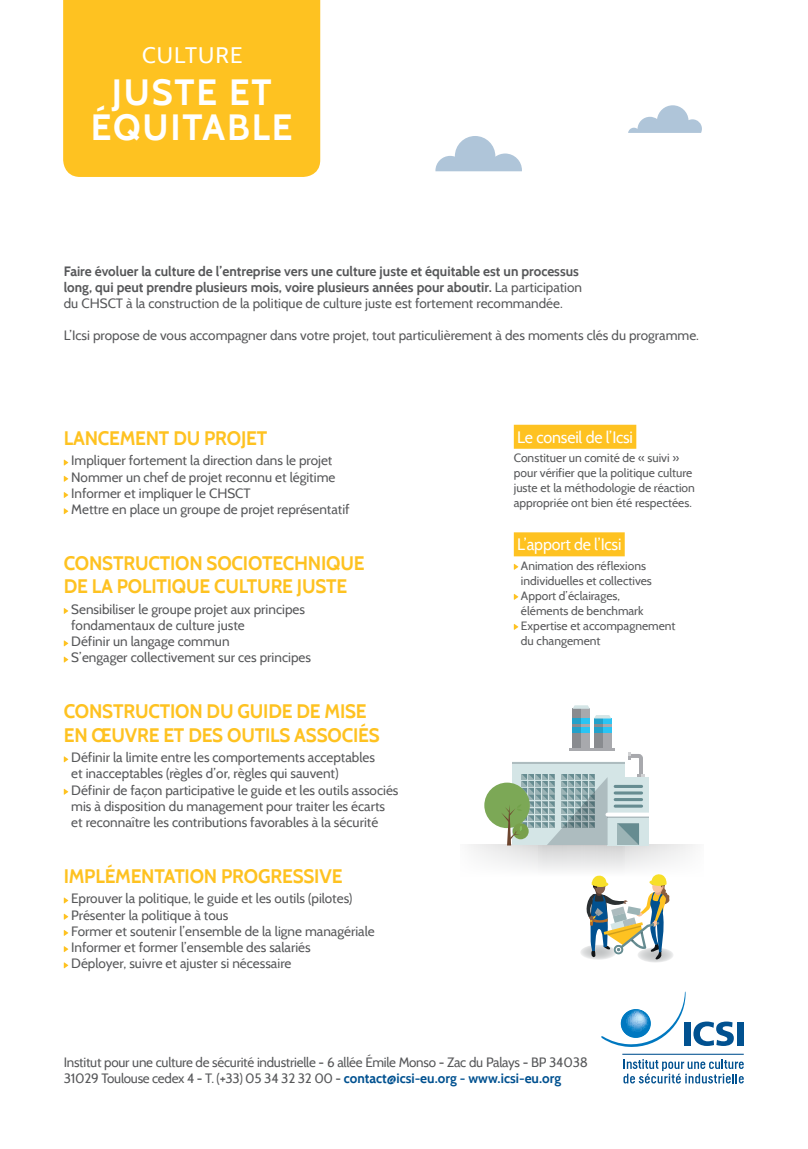
<style>
.page{position:relative;width:808px;height:1149px;background:#fff}
.page>*{position:absolute;margin:0;border:0;box-sizing:border-box;transform-origin:0 0}
.t1{font:700 36.3px/35.4px "Cabin";letter-spacing:.05em;color:#fff;text-align:center}
.t2{font:22.35px "Cabin";letter-spacing:.05em;color:#fff}
.t3{font:700 19.5px/23.4px "Cabin";letter-spacing:-.01em;color:#fec221}
.t4{font:16.5px "Cabin";letter-spacing:-.01em;color:#fff}
.t5{font:13.5px/16.2px "Cabin";color:#57585a}
.t6{font:700 13.5px/16.2px "Cabin";color:#57585a}
.t7{font:13.5px/16.2px "Cabin";letter-spacing:-.02em;color:#57585a}
.t8{font:12px/15px "Cabin";color:#57585a}
.s1{font-weight:400}
.s2{font-weight:700;color:#015190}
</style>
<div class="page">
<div style="left:63px;top:0;width:257px;height:177px;background:#fec221"></div>
<div style="left:684px;top:1021px;width:6px;height:24px;background:#015190"></div>
<svg style="left:693px;top:1021px;width:41px;height:24px"></svg>
<div style="left:737px;top:1021px;width:7px;height:24px;background:#015190"></div>
<svg style="left:623px;top:1059px;width:121px;height:24px"></svg>
<hr style="left:622px;top:1053px;width:122px;height:1px;background:#015190">
<svg style="left:601px;top:992px;width:84px;height:55px"></svg>
<svg style="left:435px;top:136px;width:87px;height:35px"></svg>
<svg style="left:628px;top:105px;width:74px;height:28px"></svg>
<svg style="left:64px;top:459px;width:4px;height:6px"></svg>
<svg style="left:64px;top:475px;width:4px;height:6px"></svg>
<svg style="left:64px;top:492px;width:4px;height:6px"></svg>
<svg style="left:64px;top:508px;width:4px;height:6px"></svg>
<svg style="left:64px;top:608px;width:4px;height:5px"></svg>
<svg style="left:64px;top:640px;width:4px;height:6px"></svg>
<svg style="left:64px;top:656px;width:4px;height:6px"></svg>
<svg style="left:64px;top:756px;width:4px;height:6px"></svg>
<svg style="left:64px;top:788px;width:4px;height:6px"></svg>
<svg style="left:64px;top:897px;width:4px;height:6px"></svg>
<svg style="left:64px;top:913px;width:4px;height:6px"></svg>
<svg style="left:64px;top:930px;width:4px;height:5px"></svg>
<svg style="left:64px;top:946px;width:4px;height:5px"></svg>
<svg style="left:64px;top:962px;width:4px;height:6px"></svg>
<div style="left:514px;top:424px;width:122px;height:24px;background:#fec221"></div>
<div style="left:514px;top:532px;width:111px;height:24px;background:#fec221"></div>
<svg style="left:514px;top:564px;width:4px;height:5px"></svg>
<svg style="left:514px;top:594px;width:4px;height:5px"></svg>
<svg style="left:514px;top:624px;width:4px;height:5px"></svg>
<svg style="left:580px;top:944px;width:36px;height:15px"></svg>
<svg style="left:637px;top:947px;width:36px;height:15px"></svg>
<div style="left:438px;top:844px;width:217px;height:31px;background:#f9f9f9"></div>
<svg style="left:501px;top:844px;width:194px;height:24px"></svg>
<div style="left:512px;top:761px;width:113px;height:83px;background:#d4e5e6"></div>
<svg style="left:628px;top:752px;width:17px;height:24px"></svg>
<hr style="left:512px;top:761px;width:113px;height:2px;background:#d1d2d4">
<div style="left:607px;top:776px;width:42px;height:68px;background:#d4e5e6"></div>
<hr style="left:615px;top:784px;width:26px;height:3px;background:#668c91">
<hr style="left:615px;top:791px;width:26px;height:3px;background:#668c91">
<hr style="left:615px;top:797px;width:26px;height:3px;background:#668c91">
<hr style="left:615px;top:804px;width:26px;height:3px;background:#668c91">
<svg style="left:618px;top:823px;width:21px;height:21px"></svg>
<hr style="left:607px;top:816px;width:42px;height:2px;background:#d1d2d4">
<svg style="left:605px;top:812px;width:46px;height:4px"></svg>
<svg style="left:603px;top:723px;width:8px;height:24px"></svg>
<div style="left:572px;top:708px;width:18px;height:42px;background:#a8a9ad"></div>
<div style="left:594px;top:718px;width:17px;height:5px;background:#2bc4f3"></div>
<div style="left:594px;top:726px;width:17px;height:5px;background:#2bc4f3"></div>
<div style="left:572px;top:718px;width:18px;height:5px;background:#2bc4f3"></div>
<div style="left:572px;top:726px;width:18px;height:5px;background:#2bc4f3"></div>
<svg style="left:594px;top:718px;width:9px;height:29px"></svg>
<svg style="left:572px;top:708px;width:9px;height:39px"></svg>
<hr style="left:569px;top:747px;width:45px;height:3px;background:#a8a9ad">
<svg style="left:573px;top:705px;width:16px;height:3px"></svg>
<svg style="left:594px;top:715px;width:17px;height:3px"></svg>
<div style="left:484px;top:782px;width:46px;height:45px;background:#7ca856;border-radius:50%"></div>
<svg style="left:501px;top:774px;width:106px;height:71px"></svg>
<img style="left:585px;top:874px;width:85px;height:85px">
<h2 class="t2" style="left:142px;top:42px;width:102px">CULTURE</h2>
<h1 class="t1" style="left:91px;top:74px;width:203px">JUSTE ET<br>ÉQUITABLE</h1>
<p class="t6" style="left:64px;top:263px;width:520px">Faire évoluer la culture de l’entreprise vers une culture juste et équitable est un processus long, qui peut prendre plusieurs mois, voire plusieurs années pour aboutir. <span class="s1">La participation du CHSCT à la construction de la politique de culture juste est fortement recommandée.</span></p>
<p class="t5" style="left:64px;top:327px;width:637px">L’Icsi propose de vous accompagner dans votre projet, tout particulièrement à des moments clés du programme.</p>
<h3 class="t3" style="left:64px;top:426px;width:205px">LANCEMENT DU PROJET</h3>
<p class="t5" style="left:71px;top:452px;width:280px">Impliquer fortement la direction dans le projet Nommer un chef de projet reconnu et légitime Informer et impliquer le CHSCT<br>Mettre en place un groupe de projet représentatif</p>
<h3 class="t3" style="left:64px;top:551px;width:302px">CONSTRUCTION SOCIOTECHNIQUE<br>DE LA POLITIQUE CULTURE JUSTE</h3>
<p class="t5" style="left:71px;top:600px;width:241px">Sensibiliser le groupe projet aux principes fondamentaux de culture juste<br>Définir un langage commun<br>S’engager collectivement sur ces principes</p>
<h3 class="t3" style="left:64px;top:699px;width:317px">CONSTRUCTION DU GUIDE DE MISE<br>EN ŒUVRE ET DES OUTILS ASSOCIÉS</h3>
<p class="t5" style="left:71px;top:749px;width:329px">Définir la limite entre les comportements acceptables<br>et inacceptables (règles d’or, règles qui sauvent)<br>Définir de façon participative le guide et les outils associés mis à disposition du management pour traiter les écarts et reconnaître les contributions favorables à la sécurité</p>
<h3 class="t3" style="left:64px;top:864px;width:280px">IMPLÉMENTATION PROGRESSIVE</h3>
<p class="t5" style="left:71px;top:890px;width:305px">Eprouver la politique, le guide et les outils (pilotes)<br>Présenter la politique à tous<br>Former et soutenir l’ensemble de la ligne managériale Informer et former l’ensemble des salariés<br>Déployer, suivre et ajuster si nécessaire</p>
<p class="t4" style="left:517px;top:426px;width:117px">Le conseil de l’Icsi</p>
<p class="t8" style="left:514px;top:450px;width:183px">Constituer un comité de « suivi » pour vérifier que la politique culture juste et la méthodologie de réaction appropriée ont bien été respectées.</p>
<p class="t4" style="left:517px;top:534px;width:106px">L’apport de l’Icsi</p>
<p class="t8" style="left:521px;top:557px;width:156px">Animation des réflexions individuelles et collectives<br>Apport d’éclairages,<br>éléments de benchmark<br>Expertise et accompagnement du changement</p>
<p class="t7" style="left:64px;top:1053px;width:526px">Institut pour une culture de sécurité industrielle - 6 allée Émile Monso - Zac du Palays - BP 34038<br>31029 Toulouse cedex 4 - T. (+33) 05 34 32 32 00 - <span class="s2">contact@icsi-eu.org - www.icsi-eu.org</span></p>
</div>
